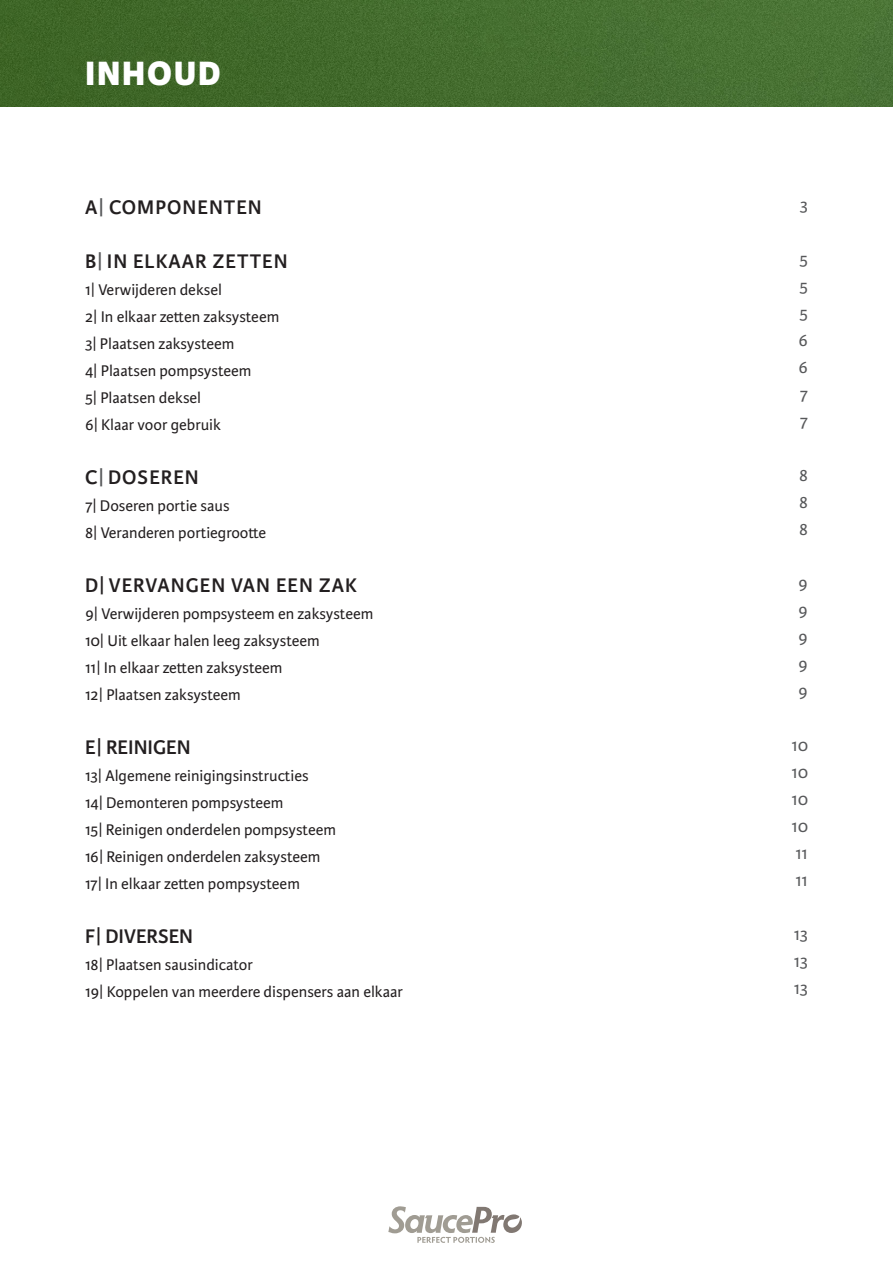
<style>
.page{position:relative;width:893px;height:1263px;background:#fff}
.page>*{position:absolute;margin:0;border:0;box-sizing:border-box;transform-origin:0 0}
.t1{font:800 36px "Karmina Sans";letter-spacing:.05em;color:#fff}
.t2{font:600 21px "Karmina Sans";letter-spacing:.05em;color:#231f20}
.t3{font:600 21px "Karmina Sans";color:#231f20}
.t4{font:700 21px "Helvetica Neue LT Pro";letter-spacing:.05em;color:#fff}
.t5{font:18px "Karmina Sans";letter-spacing:-.02em;color:#57585a}
.t6{font:16.5px "Karmina Sans";color:#231f20}
.s1{color:#57585a}
</style>
<div class="page">
<img style="left:0;top:0;width:893px;height:106px">
<svg style="left:388px;top:1206px;width:134px;height:37px"></svg>
<p class="t1" style="left:85px;top:52px;width:137px">INHOUD</p>
<p class="t4" style="left:67px;top:64px;width:64px">TITLE</p>
<p class="t2" style="left:85px;top:195px;width:178px">A<span class="s1">|</span> COMPONENTEN</p>
<p class="t2" style="left:85px;top:249px;width:204px">B<span class="s1">|</span> IN ELKAAR ZETTEN</p>
<p class="t6" style="left:85px;top:280px;width:138px">1| Verwijderen deksel</p>
<p class="t6" style="left:85px;top:307px;width:196px">2| In elkaar zetten zaksysteem</p>
<p class="t6" style="left:85px;top:334px;width:151px">3| Plaatsen zaksysteem</p>
<p class="t6" style="left:85px;top:361px;width:168px">4| Plaatsen pompsysteem</p>
<p class="t6" style="left:85px;top:388px;width:118px">5| Plaatsen deksel</p>
<p class="t6" style="left:85px;top:415px;width:137px">6| Klaar voor gebruik</p>
<p class="t2" style="left:85px;top:465px;width:115px">C<span class="s1">|</span> DOSEREN</p>
<p class="t6" style="left:85px;top:496px;width:146px">7| Doseren portie saus</p>
<p class="t6" style="left:85px;top:523px;width:183px">8| Veranderen portiegrootte</p>
<p class="t2" style="left:85px;top:573px;width:273px">D| VERVANGEN VAN EEN ZAK</p>
<p class="t6" style="left:85px;top:604px;width:290px">9| Verwijderen pompsysteem en zaksysteem</p>
<p class="t6" style="left:85px;top:631px;width:236px">10| Uit elkaar halen leeg zaksysteem</p>
<p class="t6" style="left:85px;top:658px;width:199px">11| In elkaar zetten zaksysteem</p>
<p class="t6" style="left:85px;top:685px;width:157px">12| Plaatsen zaksysteem</p>
<p class="t3" style="left:85px;top:735px;width:107px">E| REINIGEN</p>
<p class="t6" style="left:85px;top:766px;width:225px">13| Algemene reinigingsinstructies</p>
<p class="t6" style="left:85px;top:793px;width:200px">14| Demonteren pompsysteem</p>
<p class="t6" style="left:85px;top:820px;width:253px">15| Reinigen onderdelen pompsysteem</p>
<p class="t6" style="left:85px;top:847px;width:237px">16| Reinigen onderdelen zaksysteem</p>
<p class="t6" style="left:85px;top:874px;width:216px">17| In elkaar zetten pompsysteem</p>
<p class="t3" style="left:85px;top:924px;width:110px">F| DIVERSEN</p>
<p class="t6" style="left:85px;top:955px;width:169px">18| Plaatsen sausindicator</p>
<p class="t6" style="left:85px;top:982px;width:320px">19| Koppelen van meerdere dispensers aan elkaar</p>
<p class="t5" style="left:800px;top:195px;width:10px">3</p>
<p class="t5" style="left:799px;top:249px;width:10px">5</p>
<p class="t5" style="left:799px;top:276px;width:10px">5</p>
<p class="t5" style="left:799px;top:303px;width:10px">5</p>
<p class="t5" style="left:798px;top:330px;width:11px">6</p>
<p class="t5" style="left:798px;top:357px;width:11px">6</p>
<p class="t5" style="left:800px;top:384px;width:10px">7</p>
<p class="t5" style="left:800px;top:411px;width:10px">7</p>
<p class="t5" style="left:799px;top:465px;width:10px">8</p>
<p class="t5" style="left:799px;top:492px;width:10px">8</p>
<p class="t5" style="left:799px;top:519px;width:10px">8</p>
<p class="t5" style="left:798px;top:573px;width:11px">9</p>
<p class="t5" style="left:798px;top:600px;width:11px">9</p>
<p class="t5" style="left:798px;top:627px;width:11px">9</p>
<p class="t5" style="left:798px;top:654px;width:11px">9</p>
<p class="t5" style="left:798px;top:681px;width:11px">9</p>
<p class="t5" style="left:792px;top:735px;width:18px">10</p>
<p class="t5" style="left:792px;top:762px;width:18px">10</p>
<p class="t5" style="left:792px;top:789px;width:18px">10</p>
<p class="t5" style="left:792px;top:816px;width:18px">10</p>
<p class="t5" style="left:796px;top:843px;width:14px">11</p>
<p class="t5" style="left:796px;top:870px;width:14px">11</p>
<p class="t5" style="left:794px;top:924px;width:16px">13</p>
<p class="t5" style="left:794px;top:951px;width:16px">13</p>
<p class="t5" style="left:794px;top:978px;width:16px">13</p>
</div>
